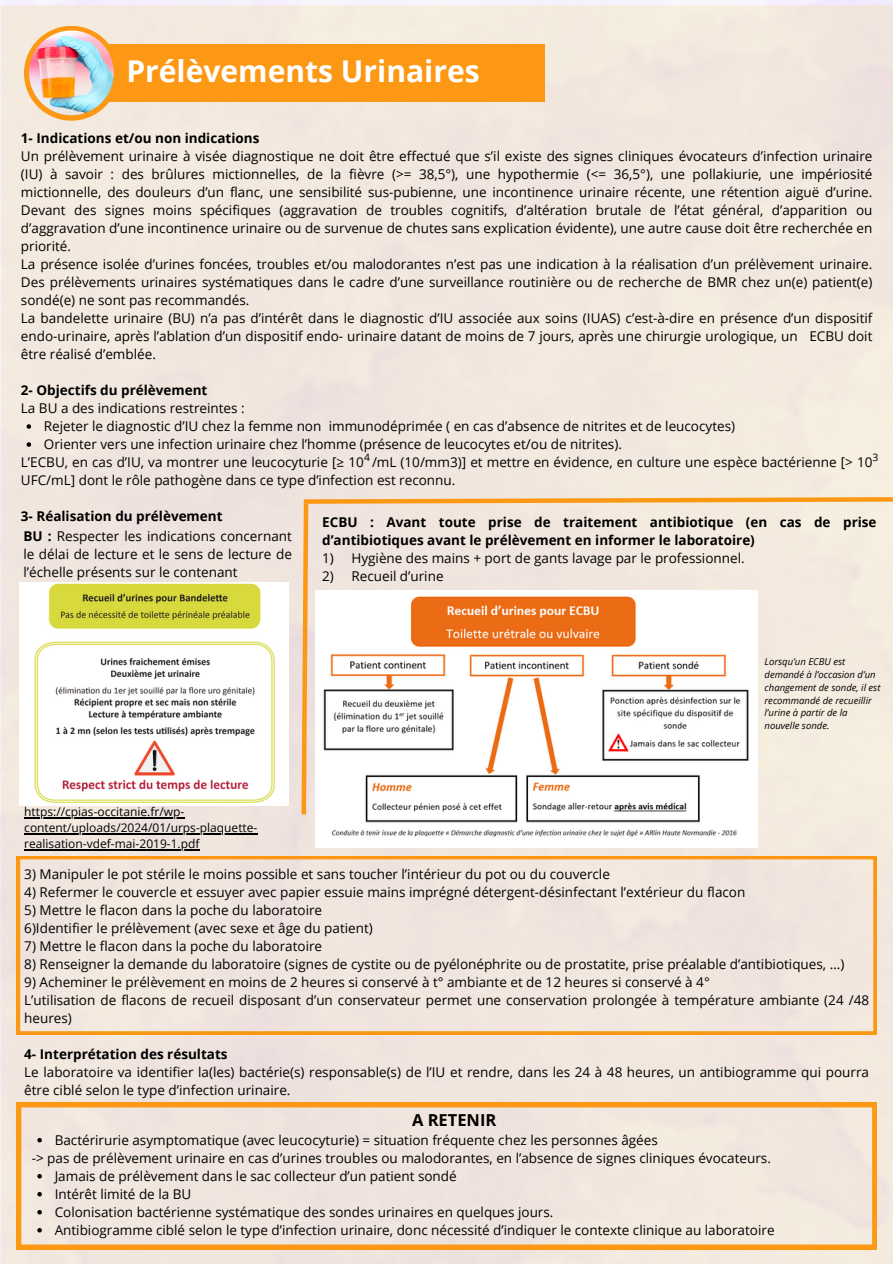
<style>
.page{position:relative;width:893px;height:1264px;background:#fff}
.page>*{position:absolute;margin:0;border:0;box-sizing:border-box;transform-origin:0 0}
.t1{font:700 30px "Open Sans";color:#fff}
.t2{font:700 16.5px "Open Sans";color:#000}
.t3{font:13.5px/18px "Open Sans";color:#000;text-align:justify}
.t4{font:700 13.5px/18px "Open Sans";color:#000}
.t5{font:12px/16px "Open Sans";color:#000}
.t6{font:10.2px "Open Sans";color:#000}
.t7{font:italic 9.6px/12.8px "Open Sans";color:#000}
.s1{font-weight:700}
</style>
<div class="page">
<div style="left:1px;top:5px;width:891px;height:1258px;background:#f2e7df"></div>
<div style="left:80px;top:45px;width:465px;height:57px;background:#fd9815"></div>
<svg style="left:24px;top:26px;width:95px;height:95px"></svg>
<img style="left:29px;top:31px;width:85px;height:84px;border-radius:50%">
<svg style="left:17px;top:1102px;width:859px;height:146px"></svg>
<svg style="left:27px;top:424px;width:4px;height:5px"></svg>
<svg style="left:27px;top:442px;width:4px;height:5px"></svg>
<svg style="left:17px;top:856px;width:859px;height:178px"></svg>
<svg style="left:299px;top:497px;width:593px;height:322px"></svg>
<img style="left:20px;top:582px;width:269px;height:223px">
<img style="left:315px;top:590px;width:442px;height:257px">
<hr style="left:24px;top:817px;width:160px;height:1px;background:#000">
<hr style="left:24px;top:833px;width:234px;height:1px;background:#000">
<hr style="left:24px;top:849px;width:176px;height:1px;background:#000">
<svg style="left:37px;top:1137px;width:5px;height:5px"></svg>
<svg style="left:37px;top:1173px;width:5px;height:5px"></svg>
<svg style="left:37px;top:1191px;width:5px;height:5px"></svg>
<svg style="left:37px;top:1209px;width:5px;height:5px"></svg>
<svg style="left:37px;top:1227px;width:5px;height:5px"></svg>
<p class="t1" style="left:126px;top:50px;width:355px">Prélèvements Urinaires</p>
<p class="t4" style="left:21px;top:129px;width:240px">1- Indications et/ou non indications</p>
<p class="t3" style="left:21px;top:147px;width:852px">Un prélèvement urinaire à visée diagnostique ne doit être effectué que s’il existe des signes cliniques évocateurs d’infection urinaire (IU) à savoir : des brûlures mictionnelles, de la fièvre (&gt;= 38,5°), une hypothermie (&lt;= 36,5°), une pollakiurie, une impériosité mictionnelle, des douleurs d’un flanc, une sensibilité sus-pubienne, une incontinence urinaire récente, une rétention aiguë d’urine.<br>Devant des signes moins spécifiques (aggravation de troubles cognitifs, d’altération brutale de l’état général, d’apparition ou d’aggravation d’une incontinence urinaire ou de survenue de chutes sans explication évidente), une autre cause doit être recherchée en priorité.</p>
<p class="t3" style="left:21px;top:255px;width:852px">La présence isolée d’urines foncées, troubles et/ou malodorantes n’est pas une indication à la réalisation d’un prélèvement urinaire.<br>Des prélèvements urinaires systématiques dans le cadre d’une surveillance routinière ou de recherche de BMR chez un(e) patient(e) sondé(e) ne sont pas recommandés.</p>
<p class="t3" style="left:21px;top:309px;width:852px">La bandelette urinaire (BU) n’a pas d’intérêt dans le diagnostic d’IU associée aux soins (IUAS) c’est-à-dire en présence d’un dispositif endo-urinaire, après l’ablation d’un dispositif endo- urinaire datant de moins de 7 jours, après une chirurgie urologique, un ECBU doit être réalisé d’emblée.</p>
<p class="t4" style="left:21px;top:381px;width:188px">2- Objectifs du prélèvement</p>
<p class="t3" style="left:21px;top:399px;width:225px">La BU a des indications restreintes :</p>
<p class="t3" style="left:44px;top:417px;width:692px">Rejeter le diagnostic d’IU chez la femme non immunodéprimée ( en cas d’absence de nitrites et de leucocytes)</p>
<p class="t3" style="left:44px;top:435px;width:579px">Orienter vers une infection urinaire chez l’homme (présence de leucocytes et/ou de nitrites).</p>
<p class="t3" style="left:21px;top:453px;width:853px">L’ECBU, en cas d’IU, va montrer une leucocyturie [≥ 10 /mL (10/mm3)] et mettre en évidence, en culture une espèce bactérienne [&gt; 10<br>UFC/mL] dont le rôle pathogène dans ce type d’infection est reconnu.</p>
<p class="t4" style="left:21px;top:507px;width:203px">3- Réalisation du prélèvement</p>
<p class="t6" style="left:364px;top:450px;width:7px">4</p>
<p class="t6" style="left:872px;top:450px;width:7px">3</p>
<p class="t4" style="left:322px;top:512px;width:556px">ECBU : Avant toute prise de traitement antibiotique (en cas de prise d’antibiotiques avant le prélèvement en informer le laboratoire)</p>
<p class="t3" style="left:322px;top:548px;width:424px">1) Hygiène des mains + port de gants lavage par le professionnel.</p>
<p class="t3" style="left:322px;top:566px;width:123px">2) Recueil d’urine</p>
<p class="t3" style="left:23px;top:527px;width:270px"><span class="s1">BU :</span> Respecter les indications concernant le délai de lecture et le sens de lecture de l’échelle présents sur le contenant</p>
<p class="t5" style="left:24px;top:803px;width:235px">https://cpias-occitanie.fr/wp&shy;content/uploads/2024/01/urps-plaquette&shy;realisation-vdef-mai-2019-1.pdf</p>
<p class="t7" style="left:764px;top:655px;width:117px">Lorsqu’un ECBU est demandé à l’occasion d’un changement de sonde, il est recommandé de recueillir l’urine à partir de la nouvelle sonde.</p>
<p class="t3" style="left:24px;top:865px;width:587px">3) Manipuler le pot stérile le moins possible et sans toucher l’intérieur du pot ou du couvercle</p>
<p class="t3" style="left:24px;top:883px;width:722px">4) Refermer le couvercle et essuyer avec papier essuie mains imprégné détergent-désinfectant l’extérieur du flacon</p>
<p class="t3" style="left:24px;top:901px;width:299px">5) Mettre le flacon dans la poche du laboratoire</p>
<p class="t3" style="left:24px;top:919px;width:350px">6)Identifier le prélèvement (avec sexe et âge du patient)</p>
<p class="t3" style="left:24px;top:937px;width:299px">7) Mettre le flacon dans la poche du laboratoire</p>
<p class="t3" style="left:24px;top:955px;width:821px">8) Renseigner la demande du laboratoire (signes de cystite ou de pyélonéphrite ou de prostatite, prise préalable d’antibiotiques, …)</p>
<p class="t3" style="left:24px;top:973px;width:687px">9) Acheminer le prélèvement en moins de 2 heures si conservé à t° ambiante et de 12 heures si conservé à 4°</p>
<p class="t3" style="left:24px;top:991px;width:846px">L’utilisation de flacons de recueil disposant d’un conservateur permet une conservation prolongée à température ambiante (24 /48 heures)</p>
<p class="t4" style="left:24px;top:1045px;width:205px">4- Interprétation des résultats</p>
<p class="t3" style="left:24px;top:1063px;width:846px">Le laboratoire va identifier la(les) bactérie(s) responsable(s) de l’IU et rendre, dans les 24 à 48 heures, un antibiogramme qui pourra être ciblé selon le type d’infection urinaire.</p>
<p class="t2" style="left:412px;top:1107px;width:86px">A RETENIR</p>
<p class="t3" style="left:55px;top:1130px;width:604px">Bactérirurie asymptomatique (avec leucocyturie) = situation fréquente chez les personnes âgées</p>
<p class="t3" style="left:32px;top:1148px;width:740px">-&gt; pas de prélèvement urinaire en cas d’urines troubles ou malodorantes, en l’absence de signes cliniques évocateurs.</p>
<p class="t3" style="left:55px;top:1166px;width:403px">Jamais de prélèvement dans le sac collecteur d’un patient sondé</p>
<p class="t3" style="left:55px;top:1184px;width:138px">Intérêt limité de la BU</p>
<p class="t3" style="left:55px;top:1202px;width:500px">Colonisation bactérienne systématique des sondes urinaires en quelques jours.</p>
<p class="t3" style="left:55px;top:1220px;width:721px">Antibiogramme ciblé selon le type d’infection urinaire, donc nécessité d’indiquer le contexte clinique au laboratoire</p>
</div>
